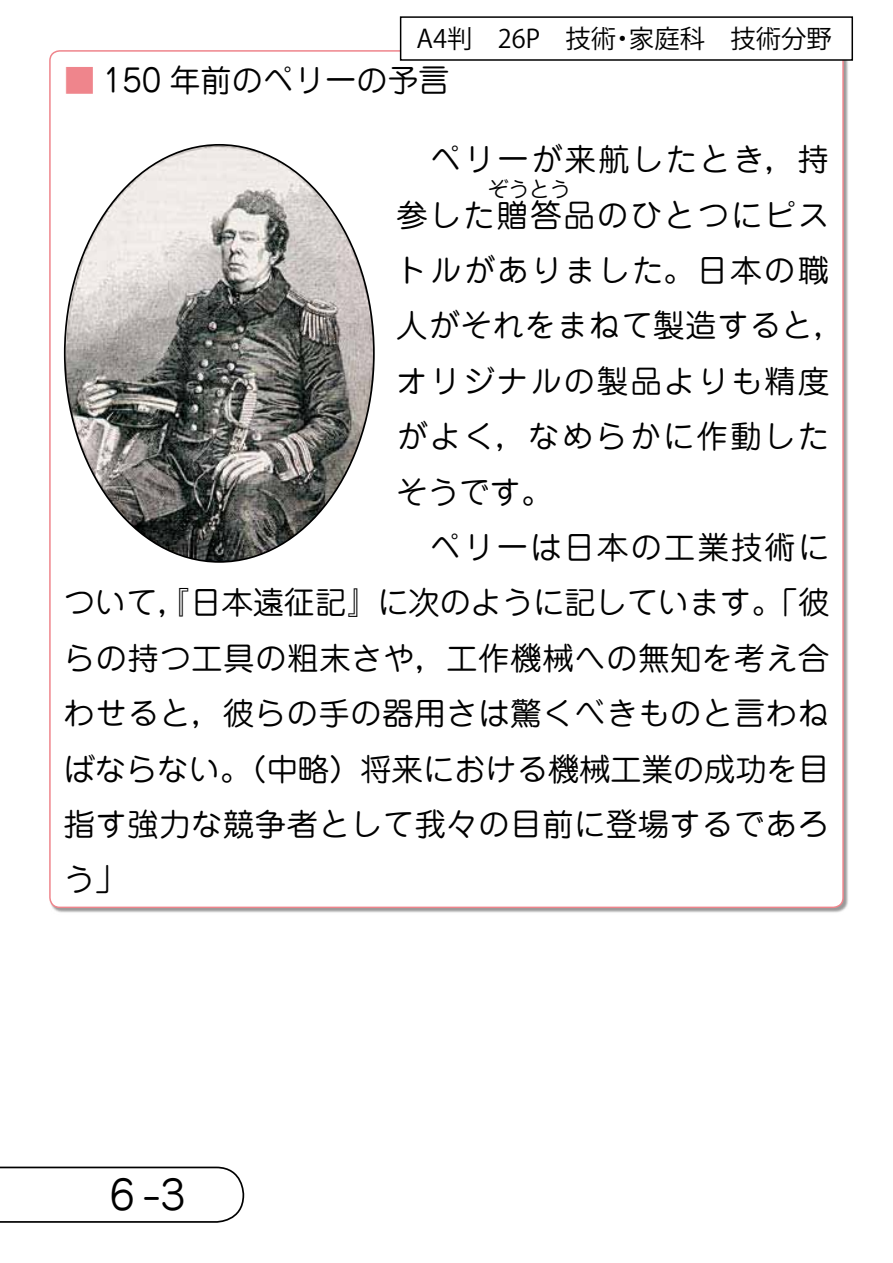
<style>
.page{position:relative;width:893px;height:1263px;background:#fff}
.page>*{position:absolute;margin:0;border:0;box-sizing:border-box;transform-origin:0 0}
.t1{font:39.75px "Jun 201";color:#000}
.t2{font:31.2px "Jun 201";letter-spacing:.025em;color:#000}
.t3{font:31.2px/55.3px "Jun 201";letter-spacing:.075em;color:#000;text-align:right}
.t4{font:31.2px "Jun 201";color:#000}
.t5{font:31.2px "Jun 201";letter-spacing:.08em;color:#000}
.t6{font:31.2px "Jun 201";letter-spacing:.005em;color:#000}
.t7{font:25.35px "Koz Go Pro";color:#000}
.t8{font:20.7px "Jun 201";color:#000}
.s1{color:#ef858c}
</style>
<div class="page">
<img style="left:65px;top:145px;width:309px;height:417px">
<svg style="left:0;top:1166px;width:244px;height:57px"></svg>
<div style="left:400px;top:16px;width:453px;height:45px;background:#fff;border:2px solid #000"></div>
<p class="t7" style="left:417px;top:23px;width:417px">A4判　26P　技術・家庭科　技術分野</p>
<p class="t4" style="left:64px;top:59px;width:387px"><span class="s1">■</span> 150 年前のペリーの予言</p>
<p class="t3" style="left:396px;top:130px;width:434px">ペリーが来航したとき，持参した贈答品のひとつにピス</p>
<p class="t8" style="left:488px;top:175px;width:85px">ぞうとう</p>
<p class="t5" style="left:396px;top:249px;width:434px">トルがありました。日本の職</p>
<p class="t2" style="left:396px;top:305px;width:449px">人がそれをまねて製造すると，</p>
<p class="t3" style="left:396px;top:352px;width:434px">オリジナルの製品よりも精度</p>
<p class="t5" style="left:396px;top:415px;width:434px">がよく，なめらかに作動した</p>
<p class="t2" style="left:396px;top:471px;width:157px">そうです。</p>
<p class="t3" style="left:430px;top:518px;width:401px">ペリーは日本の工業技術に</p>
<p class="t4" style="left:64px;top:582px;width:767px">ついて，『日本遠征記』に次のように記しています。「彼</p>
<p class="t2" style="left:64px;top:637px;width:767px">らの持つ工具の粗末さや，工作機械への無知を考え合</p>
<p class="t2" style="left:64px;top:692px;width:767px">わせると，彼らの手の器用さは驚くべきものと言わね</p>
<p class="t6" style="left:64px;top:748px;width:767px">ばならない。（中略）将来における機械工業の成功を目</p>
<p class="t2" style="left:64px;top:803px;width:766px">指す強力な競争者として我々の目前に登場するであろ</p>
<p class="t2" style="left:64px;top:859px;width:64px">う」</p>
<p class="t1" style="left:110px;top:1168px;width:77px">6-3</p>
</div>
